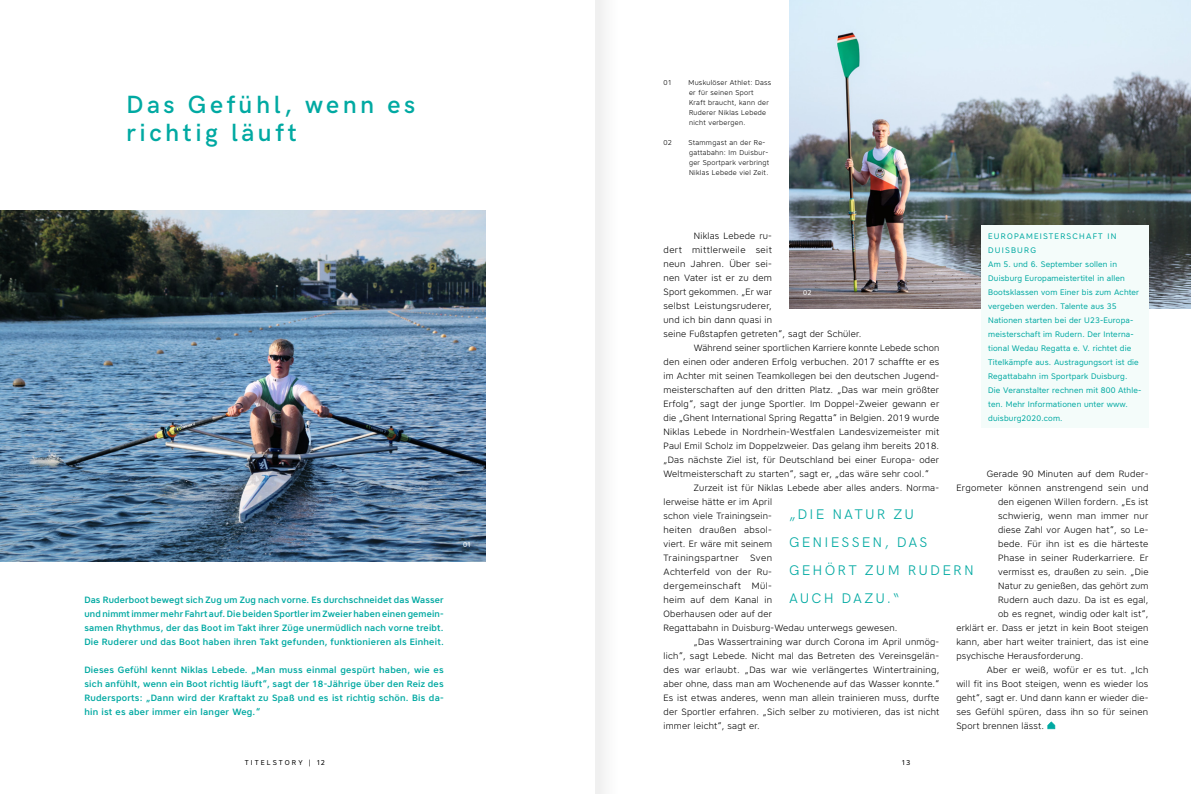
<style>
.page{position:relative;width:1191px;height:794px;background:#fff}
.page>*{position:absolute;margin:0;border:0;box-sizing:border-box;transform-origin:0 0}
.t1{font:600 25px/28px "HK Grotesk";letter-spacing:.14em;color:#00a9a2}
.t2{font:14px/28px "HK Grotesk";letter-spacing:.155em;color:#00a9a2}
.t3{font:300 9.1px "Core Sans A35";letter-spacing:.025em;color:#000}
.t4{font:500 9.1px/14px "Core Sans A55";letter-spacing:.025em;color:#00a9a2;text-align:justify}
.t5{font:300 9.1px "Core Sans A35";letter-spacing:.05em;color:#000}
.t6{font:300 9.1px "Core Sans A35";letter-spacing:.045em;color:#000}
.t7{font:8px/14px "Core Sans A45";letter-spacing:.02em;color:#00a9a2}
.t8{font:300 7px/10px "Core Sans A35";letter-spacing:.04em;color:#000}
.t9{font:7px "Core Sans A45";letter-spacing:.3em;color:#000}
.t10{font:7px "Core Sans A45";color:#fff}
</style>
<div class="page">
<img style="left:789px;top:0;width:402px;height:309px">
<img style="left:0;top:211px;width:485px;height:350px">
<svg style="left:1047px;top:721px;width:8px;height:8px"></svg>
<div style="left:981px;top:225px;width:167px;height:203px;background:#f4fcfa"></div>
<div style="left:595px;top:0;width:22px;height:794px;background:#f6f6f6"></div>
<h1 class="t1" style="left:126px;top:88px;width:290px">Das Gefühl, wenn es richtig läuft</h1>
<p class="t4" style="left:84px;top:593px;width:361px">Das ruderboot bewegt sich Zug um Zug nach vorne. es durchschneidet das Wasser und nimmt immer mehr Fahrt auf. Die beiden sportler im Zweier haben einen gemein&shy;samen rhythmus, der das Boot im takt ihrer Züge unermüdlich nach vorne treibt.<br>Die ruderer und das Boot haben ihren takt gefunden, funktionieren als einheit.</p>
<p class="t4" style="left:84px;top:663px;width:361px">Dieses Gefühl kennt niklas Lebede. „man muss einmal gespürt haben, wie es sich anfühlt, wenn ein Boot richtig läuft“, sagt der 18-Jährige über den reiz des rudersports: „Dann wird der Kraftakt zu spaß und es ist richtig schön. Bis da&shy;hin ist es aber immer ein langer Weg.“</p>
<p class="t10" style="left:463px;top:540px;width:10px">01</p>
<p class="t8" style="left:663px;top:78px;width:10px">01</p>
<p class="t8" style="left:688px;top:78px;width:84px">Muskulöser Athlet: Dass er für seinen Sport<br>Kraft braucht, kann der<br>Ruderer Niklas Lebede nicht verbergen.</p>
<p class="t8" style="left:663px;top:138px;width:10px">02</p>
<p class="t8" style="left:688px;top:138px;width:82px">Stammgast an der Re&shy;gattabahn: Im Duisbur&shy;ger Sportpark verbringt<br>Niklas Lebede viel Zeit.</p>
<p class="t3" style="left:694px;top:230px;width:80px">Niklas Lebede ru-</p>
<p class="t6" style="left:663px;top:244px;width:110px">dert mittlerweile seit</p>
<p class="t3" style="left:663px;top:258px;width:110px">neun Jahren. Über sei-</p>
<p class="t3" style="left:663px;top:272px;width:110px">nen Vater ist er zu dem</p>
<p class="t3" style="left:663px;top:286px;width:110px">Sport gekommen. „Er war</p>
<p class="t3" style="left:663px;top:300px;width:110px">selbst Leistungsruderer,</p>
<p class="t3" style="left:663px;top:314px;width:110px">und ich bin dann quasi in</p>
<p class="t3" style="left:663px;top:328px;width:199px">seine Fußstapfen getreten“, sagt der Schüler.</p>
<p class="t3" style="left:694px;top:342px;width:247px">Während seiner sportlichen Karriere konnte Lebede schon</p>
<p class="t3" style="left:663px;top:356px;width:277px">den einen oder anderen Erfolg verbuchen. 2017 schaffte er es</p>
<p class="t3" style="left:663px;top:370px;width:277px">im Achter mit seinen Teamkollegen bei den deutschen Jugend-</p>
<p class="t3" style="left:663px;top:384px;width:277px">meisterschaften auf den dritten Platz. „Das war mein größter</p>
<p class="t3" style="left:663px;top:398px;width:277px">Erfolg“, sagt der junge Sportler. Im Doppel-Zweier gewann er</p>
<p class="t3" style="left:663px;top:412px;width:277px">die „Ghent International Spring Regatta“ in Belgien. 2019 wurde</p>
<p class="t3" style="left:663px;top:426px;width:277px">Niklas Lebede in Nordrhein-Westfalen Landesvizemeister mit</p>
<p class="t3" style="left:663px;top:440px;width:277px">Paul Emil Scholz im Doppelzweier. Das gelang ihm bereits 2018.</p>
<p class="t3" style="left:663px;top:454px;width:277px">„Das nächste Ziel ist, für Deutschland bei einer Europa- oder</p>
<p class="t3" style="left:663px;top:468px;width:267px">Weltmeisterschaft zu starten“, sagt er, „das wäre sehr cool.“</p>
<p class="t3" style="left:694px;top:482px;width:247px">Zurzeit ist für Niklas Lebede aber alles anders. Norma-</p>
<p class="t3" style="left:663px;top:496px;width:110px">lerweise hätte er im April</p>
<p class="t3" style="left:663px;top:510px;width:110px">schon viele Trainingsein-</p>
<p class="t3" style="left:663px;top:524px;width:110px">heiten draußen absol-</p>
<p class="t3" style="left:663px;top:538px;width:110px">viert. Er wäre mit seinem</p>
<p class="t5" style="left:663px;top:552px;width:110px">Trainingspartner Sven</p>
<p class="t3" style="left:663px;top:566px;width:110px">Achterfeld von der Ru-</p>
<p class="t5" style="left:663px;top:580px;width:110px">dergemeinschaft Mül-</p>
<p class="t3" style="left:663px;top:594px;width:110px">heim auf dem Kanal in</p>
<p class="t3" style="left:663px;top:608px;width:110px">Oberhausen oder auf der</p>
<p class="t3" style="left:663px;top:622px;width:235px">Regattabahn in Duisburg-Wedau unterwegs gewesen.</p>
<p class="t3" style="left:694px;top:636px;width:247px">„Das Wassertraining war durch Corona im April unmög-</p>
<p class="t3" style="left:663px;top:650px;width:277px">lich“, sagt Lebede. Nicht mal das Betreten des Vereinsgelän-</p>
<p class="t3" style="left:663px;top:664px;width:277px">des war erlaubt. „Das war wie verlängertes Wintertraining,</p>
<p class="t3" style="left:663px;top:678px;width:277px">aber ohne, dass man am Wochenende auf das Wasser konnte.“</p>
<p class="t3" style="left:663px;top:692px;width:277px">Es ist etwas anderes, wenn man allein trainieren muss, durfte</p>
<p class="t3" style="left:663px;top:706px;width:277px">der Sportler erfahren. „Sich selber zu motivieren, das ist nicht</p>
<p class="t3" style="left:663px;top:720px;width:98px">immer leicht“, sagt er.</p>
<p class="t7" style="left:988px;top:229px;width:155px">EUROPAMEISTERSCHAFT IN<br>DUISBURG<br>Am 5. und 6. September sollen in<br>Duisburg Europameistertitel in allen<br>Bootsklassen vom Einer bis zum Achter vergeben werden. Talente aus 35<br>Nationen starten bei der U23-Europa&shy;meisterschaft im Rudern. Der Interna&shy;tional Wedau Regatta e. V. richtet die<br>Titelkämpfe aus. Austragungsort ist die<br>Regattabahn im Sportpark Duisburg.<br>Die Veranstalter rechnen mit 800 Athle&shy;ten. Mehr Informationen unter www. duisburg2020.com.</p>
<p class="t10" style="left:803px;top:288px;width:10px">02</p>
<p class="t3" style="left:986px;top:468px;width:163px">Gerade 90 Minuten auf dem Ruder-</p>
<p class="t3" style="left:956px;top:482px;width:193px">Ergometer können anstrengend sein und</p>
<p class="t3" style="left:998px;top:496px;width:152px">den eigenen Willen fordern. „Es ist</p>
<p class="t3" style="left:998px;top:510px;width:152px">schwierig, wenn man immer nur</p>
<p class="t3" style="left:998px;top:524px;width:152px">diese Zahl vor Augen hat“, so Le-</p>
<p class="t3" style="left:998px;top:538px;width:152px">bede. Für ihn ist es die härteste</p>
<p class="t3" style="left:998px;top:552px;width:152px">Phase in seiner Ruderkarriere. Er</p>
<p class="t3" style="left:998px;top:566px;width:152px">vermisst es, draußen zu sein. „Die</p>
<p class="t3" style="left:998px;top:580px;width:152px">Natur zu genießen, das gehört zum</p>
<p class="t3" style="left:998px;top:594px;width:152px">Rudern auch dazu. Da ist es egal,</p>
<p class="t3" style="left:998px;top:608px;width:152px">ob es regnet, windig oder kalt ist“,</p>
<p class="t3" style="left:956px;top:622px;width:194px">erklärt er. Dass er jetzt in kein Boot steigen</p>
<p class="t3" style="left:956px;top:636px;width:194px">kann, aber hart weiter trainiert, das ist eine</p>
<p class="t3" style="left:956px;top:650px;width:129px">psychische Herausforderung.</p>
<p class="t3" style="left:986px;top:664px;width:163px">Aber er weiß, wofür er es tut. „Ich</p>
<p class="t3" style="left:956px;top:678px;width:194px">will fit ins Boot steigen, wenn es wieder los</p>
<p class="t3" style="left:956px;top:692px;width:194px">geht“, sagt er. Und dann kann er wieder die-</p>
<p class="t3" style="left:956px;top:706px;width:193px">ses Gefühl spüren, dass ihn so für seinen</p>
<p class="t3" style="left:956px;top:720px;width:89px">Sport brennen lässt.</p>
<h2 class="t2" style="left:789px;top:499px;width:186px">„DIE NATUR ZU<br>GENIESSEN, DAS<br>GEHÖRT ZUM RUDERN<br>AUCH DAZU.“</h2>
<p class="t9" style="left:245px;top:758px;width:82px">TITELSTORY | 12</p>
<p class="t9" style="left:901px;top:758px;width:10px">13</p>
</div>
